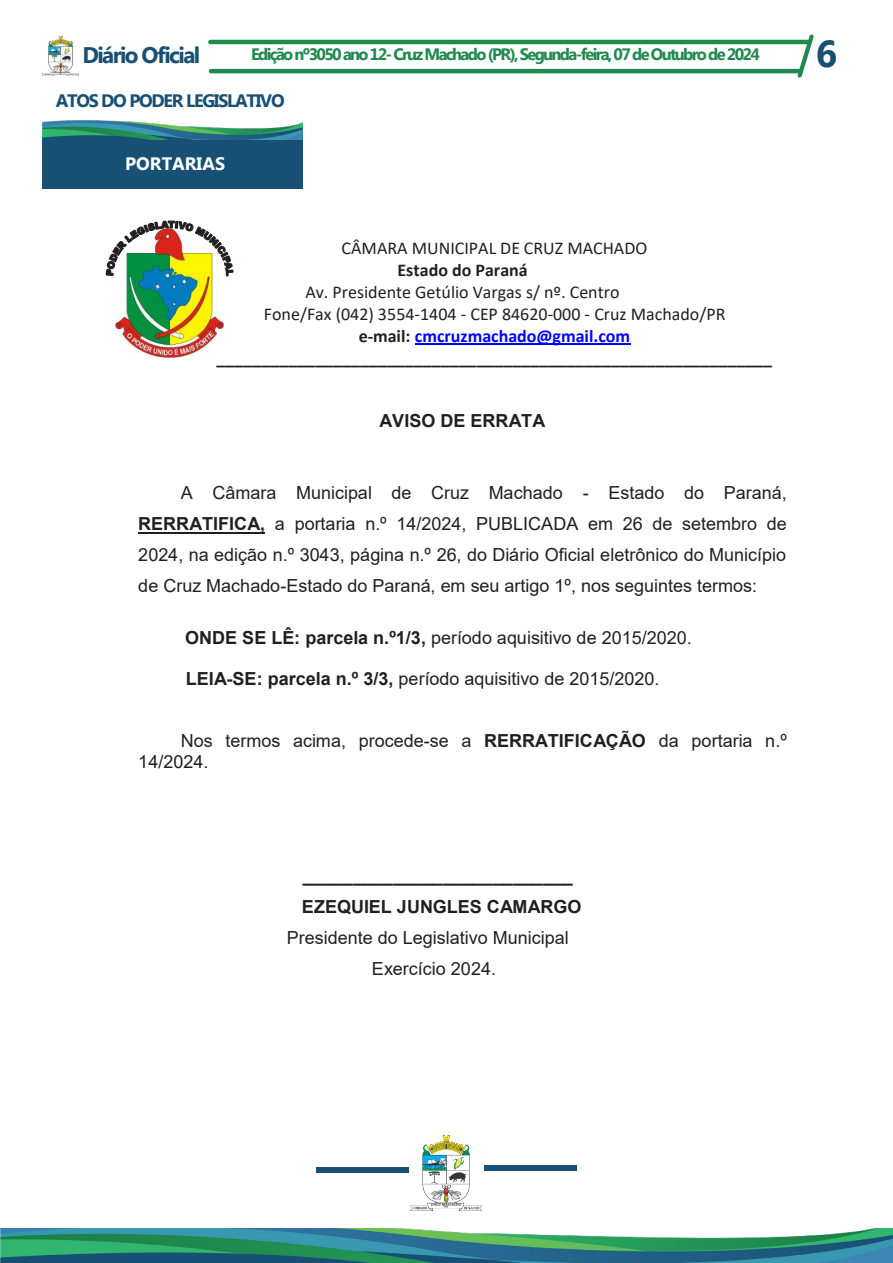
<style>
.page{position:relative;width:893px;height:1263px;background:#fff}
.page>*{position:absolute;margin:0;border:0;box-sizing:border-box;transform-origin:0 0}
.t1{font:700 37.5px "Myanmar Text";color:#175074}
.t2{font:700 22.5px "Myanmar Text";letter-spacing:-.07em;color:#175074}
.t3{font:18px/31px "Arial";color:#231f20;text-align:justify}
.t4{font:18px "Calibri";color:#231f20}
.t5{font:700 18px "Calibri";color:#231f20}
.t6{font:700 18px "Arial";color:#231f20}
.t7{font:700 18px "Calibri";color:#00f}
.t8{font:700 18px "Myanmar Text";letter-spacing:-.07em;color:#175074}
.t9{font:700 18px "Myanmar Text";color:#fff}
.t10{font:700 16.5px "Myanmar Text";letter-spacing:-.1em;color:#20894d}
.s1{color:#231f20}
.s2{font-weight:700}
</style>
<div class="page">
<hr style="left:208px;top:40px;width:602px;height:4px;background:#20894d;border-radius:2px">
<hr style="left:209px;top:69px;width:593px;height:4px;background:#20894d;border-radius:2px">
<img style="left:43px;top:37px;width:36px;height:38px">
<svg style="left:797px;top:34px;width:17px;height:44px"></svg>
<img style="left:0;top:1229px;width:893px;height:34px">
<svg style="left:316px;top:1168px;width:93px;height:5px"></svg>
<img style="left:411px;top:1135px;width:70px;height:76px">
<svg style="left:484px;top:1165px;width:92px;height:5px"></svg>
<img style="left:43px;top:120px;width:260px;height:20px">
<div style="left:42px;top:140px;width:261px;height:49px;background:#175074"></div>
<img style="left:116px;top:277px;width:108px;height:80px">
<img style="left:105px;top:220px;width:129px;height:57px">
<hr style="left:415px;top:344px;width:215px;height:1px;background:#00f">
<hr style="left:138px;top:532px;width:127px;height:2px;background:#231f20">
<p class="t2" style="left:82px;top:42px;width:119px">Diário Oficial</p>
<p class="t10" style="left:251px;top:45px;width:510px">Edição nº3050 ano 12- Cruz Machado (PR), Segunda-feira, 07 de Outubro de 2024</p>
<p class="t1" style="left:816px;top:32px;width:23px">6</p>
<p class="t8" style="left:56px;top:90px;width:230px">ATOS DO PODER LEGISLATIVO</p>
<p class="t9" style="left:125px;top:153px;width:101px">PORTARIAS</p>
<p class="t4" style="left:342px;top:235px;width:307px">CÂMARA MUNICIPAL DE CRUZ MACHADO</p>
<p class="t5" style="left:398px;top:257px;width:132px">Estado do Paraná</p>
<p class="t4" style="left:305px;top:279px;width:316px">Av. Presidente Getúlio Vargas s/ nº. Centro</p>
<p class="t4" style="left:264px;top:301px;width:463px">Fone/Fax (042) 3554-1404 - CEP 84620-000 - Cruz Machado/PR</p>
<p class="t7" style="left:359px;top:323px;width:273px"><span class="s1">e-mail:</span> cmcruzmachado@gmail.com</p>
<p class="t5" style="left:217px;top:345px;width:557px">______________________________________________________________</p>
<p class="t6" style="left:380px;top:408px;width:168px">AVISO DE ERRATA</p>
<p class="t3" style="left:138px;top:477px;width:650px;text-indent:42px">A Câmara Municipal de Cruz Machado - Estado do Paraná, <span class="s2">RERRATIFICA,</span> a portaria n.º 14/2024, PUBLICADA em 26 de setembro de 2024, na edição n.º 3043, página n.º 26, do Diário Oficial eletrônico do Município de Cruz Machado-Estado do Paraná, em seu artigo 1º, nos seguintes termos:</p>
<p class="t3" style="left:185px;top:622px;width:508px"><span class="s2">ONDE SE LÊ: parcela n.º1/3,</span> período aquisitivo de 2015/2020.</p>
<p class="t3" style="left:186px;top:663px;width:475px"><span class="s2">LEIA-SE: parcela n.º 3/3,</span> período aquisitivo de 2015/2020.</p>
<p class="t3" style="left:138px;top:731px;width:650px;line-height:20.7px;text-indent:42px">Nos termos acima, procede-se a <span class="s2">RERRATIFICAÇÃO</span> da portaria n.º<br>14/2024.</p>
<p class="t6" style="left:303px;top:863px;width:272px">___________________________</p>
<p class="t6" style="left:302px;top:894px;width:281px">EZEQUIEL JUNGLES CAMARGO</p>
<p class="t3" style="left:287px;top:922px;width:284px">Presidente do Legislativo Municipal</p>
<p class="t3" style="left:372px;top:953px;width:126px">Exercício 2024.</p>
</div>
